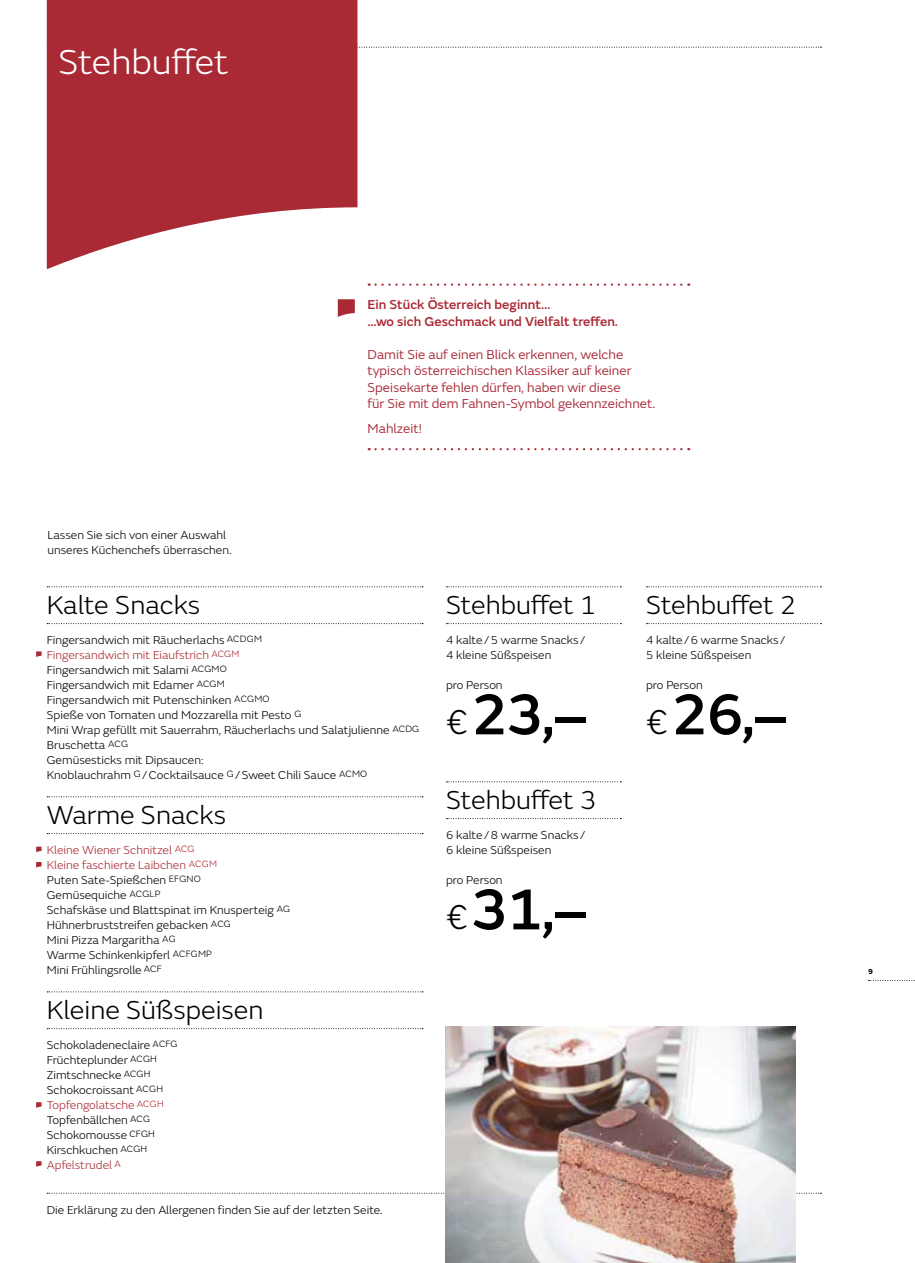
<style>
.page{position:relative;width:915px;height:1263px;background:#fff}
.page>*{position:absolute;margin:0;border:0;box-sizing:border-box;transform-origin:0 0}
.t1{font:500 60px "FS Emeric";color:#000}
.t2{font:300 36px "FS Emeric";color:#fff}
.t3{font:300 27px "FS Emeric";color:#000}
.t4{font:13.5px/16.5px "FS Emeric";color:#a92934}
.t5{font:500 13.5px/16.5px "FS Emeric";color:#a92934}
.t6{font:300 12px/15px "FS Emeric";color:#000}
.t7{font:700 7.5px "FS Emeric";color:#000}
.s1{color:#a92934}
.s2{font-weight:300;font-size:36px}
</style>
<div class="page">
<svg style="left:47px;top:1193px;width:774px;height:1px"></svg>
<svg style="left:868px;top:980px;width:47px;height:1px"></svg>
<svg style="left:357px;top:47px;width:464px;height:1px"></svg>
<img style="left:445px;top:1026px;width:349px;height:237px">
<svg style="left:47px;top:586px;width:376px;height:1px"></svg>
<svg style="left:47px;top:623px;width:376px;height:1px"></svg>
<svg style="left:47px;top:796px;width:376px;height:1px"></svg>
<svg style="left:47px;top:833px;width:376px;height:1px"></svg>
<svg style="left:47px;top:991px;width:376px;height:1px"></svg>
<svg style="left:47px;top:1028px;width:376px;height:1px"></svg>
<svg style="left:47px;top:0;width:310px;height:269px;background:#b54852"></svg>
<svg style="left:446px;top:586px;width:175px;height:1px"></svg>
<svg style="left:446px;top:623px;width:175px;height:1px"></svg>
<svg style="left:446px;top:781px;width:175px;height:1px"></svg>
<svg style="left:446px;top:818px;width:175px;height:1px"></svg>
<svg style="left:646px;top:586px;width:175px;height:1px"></svg>
<svg style="left:646px;top:623px;width:175px;height:1px"></svg>
<svg style="left:375px;top:283px;width:314px;height:3px"></svg>
<svg style="left:375px;top:448px;width:314px;height:2px"></svg>
<svg style="left:338px;top:299px;width:17px;height:18px"></svg>
<svg style="left:36px;top:651px;width:6px;height:6px"></svg>
<svg style="left:36px;top:847px;width:6px;height:5px"></svg>
<svg style="left:36px;top:1102px;width:6px;height:6px"></svg>
<svg style="left:36px;top:862px;width:6px;height:5px"></svg>
<svg style="left:36px;top:1161px;width:6px;height:6px"></svg>
<h2 class="t2" style="left:58px;top:38px;width:171px">Stehbuffet</h2>
<p class="t6" style="left:47px;top:527px;width:186px">Lassen Sie sich von einer Auswahl unseres Küchenchefs überraschen.</p>
<p class="t5" style="left:367px;top:295px;width:252px">Ein Stück Österreich beginnt…<br>…wo sich Geschmack und Vielfalt treffen.</p>
<p class="t4" style="left:367px;top:345px;width:289px">Damit Sie auf einen Blick erkennen, welche typisch österreichischen Klassiker auf keiner Speisekarte fehlen dürfen, haben wir diese<br>für Sie mit dem Fahnen-Symbol gekennzeichnet.</p>
<p class="t4" style="left:367px;top:420px;width:56px">Mahlzeit!</p>
<h3 class="t3" style="left:47px;top:587px;width:155px">Kalte Snacks</h3>
<p class="t6" style="left:47px;top:632px;width:374px">Fingersandwich mit Räucherlachs <sup>ACDGM<br></sup><span class="s1">Fingersandwich mit Eiaufstrich</span> <sup>ACGM<br></sup>Fingersandwich mit Salami <sup>ACGMO<br></sup>Fingersandwich mit Edamer <sup>ACGM<br></sup>Fingersandwich mit Putenschinken <sup>ACGMO<br></sup>Spieße von Tomaten und Mozzarella mit Pesto <sup>G<br></sup>Mini Wrap gefüllt mit Sauerrahm, Räucherlachs und Salatjulienne <sup>ACDG </sup>Bruschetta <sup>ACG<br></sup>Gemüsesticks mit Dipsaucen:<br>Knoblauchrahm <sup>G</sup> /Cocktailsauce <sup>G</sup> /Sweet Chili Sauce <sup>ACMO</sup></p>
<h3 class="t3" style="left:47px;top:797px;width:181px">Warme Snacks</h3>
<p class="t6" style="left:47px;top:842px;width:245px"><span class="s1">Kleine Wiener Schnitzel</span> <sup>ACG<br></sup><span class="s1">Kleine faschierte Laibchen</span> <sup>ACGM<br></sup>Puten Sate-Spießchen <sup>EFGNO<br></sup>Gemüsequiche <sup>ACGLP<br></sup>Schafskäse und Blattspinat im Knusperteig <sup>AG<br></sup>Hühnerbruststreifen gebacken <sup>ACG<br></sup>Mini Pizza Margaritha <sup>AG<br></sup>Warme Schinkenkipferl <sup>ACFGMP<br></sup>Mini Frühlingsrolle <sup>ACF</sup></p>
<h3 class="t3" style="left:47px;top:992px;width:218px">Kleine Süßspeisen</h3>
<p class="t6" style="left:47px;top:1037px;width:132px">Schokoladeneclaire <sup>ACFG<br></sup>Früchteplunder <sup>ACGH<br></sup>Zimtschnecke <sup>ACGH<br></sup>Schokocroissant <sup>ACGH<br></sup><span class="s1">Topfengolatsche</span> <sup>ACGH<br></sup>Topfenbällchen <sup>ACG<br></sup>Schokomousse <sup>CFGH<br></sup>Kirschkuchen <sup>ACGH<br></sup><span class="s1">Apfelstrudel</span> <sup>A</sup></p>
<p class="t6" style="left:47px;top:1202px;width:337px">Die Erklärung zu den Allergenen finden Sie auf der letzten Seite.</p>
<h3 class="t3" style="left:446px;top:587px;width:151px">Stehbuffet 1</h3>
<p class="t6" style="left:446px;top:632px;width:141px">4 kalte/5 warme Snacks /<br>4 kleine Süßspeisen</p>
<p class="t6" style="left:446px;top:677px;width:58px">pro Person</p>
<h1 class="t1" style="left:446px;top:670px;width:144px"><span class="s2">€</span>23,–</h1>
<h3 class="t3" style="left:446px;top:782px;width:151px">Stehbuffet 3</h3>
<p class="t6" style="left:446px;top:827px;width:141px">6 kalte/8 warme Snacks /<br>6 kleine Süßspeisen</p>
<p class="t6" style="left:446px;top:872px;width:58px">pro Person</p>
<h1 class="t1" style="left:446px;top:865px;width:144px"><span class="s2">€</span>31,–</h1>
<h3 class="t3" style="left:646px;top:587px;width:151px">Stehbuffet 2</h3>
<p class="t6" style="left:646px;top:632px;width:141px">4 kalte/6 warme Snacks /<br>5 kleine Süßspeisen</p>
<p class="t6" style="left:646px;top:677px;width:58px">pro Person</p>
<h1 class="t1" style="left:646px;top:670px;width:144px"><span class="s2">€</span>26,–</h1>
<p class="t7" style="left:867px;top:966px;width:6px">9</p>
</div>
